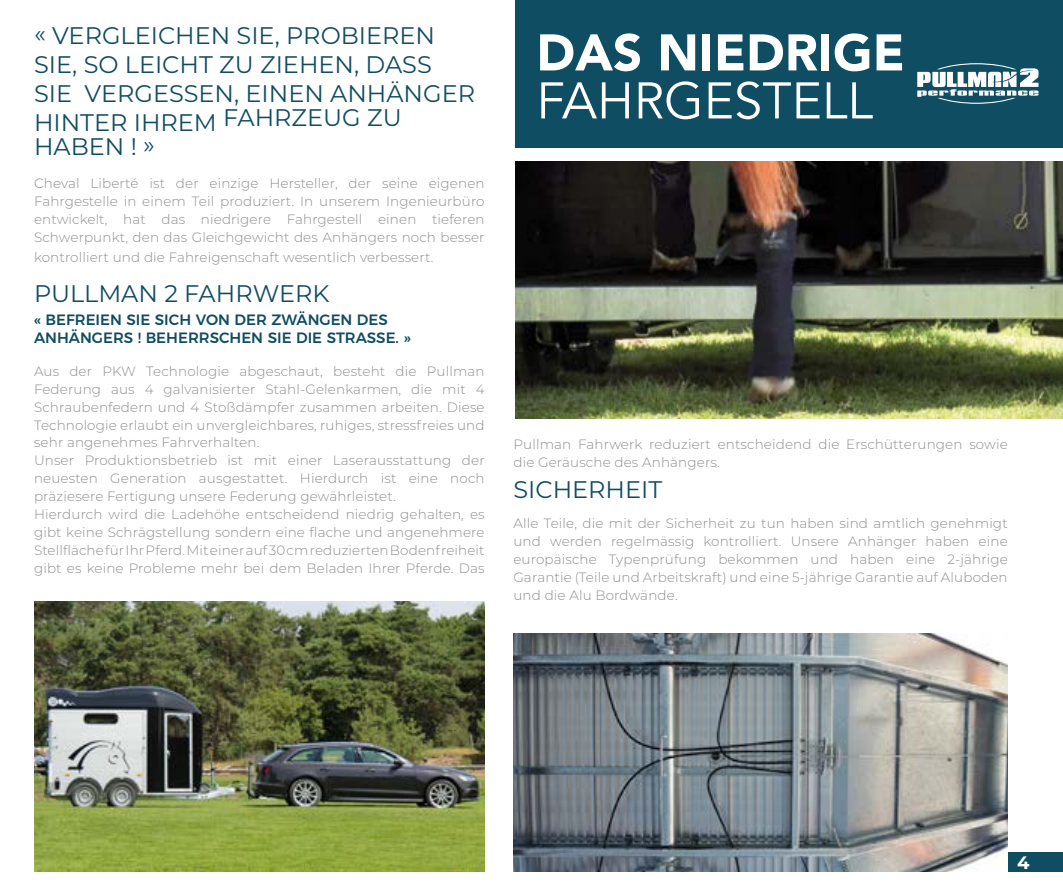
<style>
.page{position:relative;width:1063px;height:893px;background:#fff}
.page>*{position:absolute;margin:0;border:0;box-sizing:border-box;transform-origin:0 0}
.t1{font:900 51px "Avenir LT Std";color:#fff}
.t2{font:51px "Avenir LT Std";color:#fff}
.t3{font:24px/28.8px "Montserrat";color:#114d62}
.t4{font:700 18px "Montserrat";color:#fff}
.t5{font:500 15px/18px "Montserrat";color:#114d62}
.t6{font:300 13.5px/18px "Montserrat";letter-spacing:.01em;color:#908e8e;text-align:justify}
</style>
<div class="page">
<img style="left:34px;top:601px;width:451px;height:271px">
<div style="left:1001px;top:852px;width:62px;height:20px;background:#114d62"></div>
<img style="left:513px;top:634px;width:495px;height:238px">
<img style="left:516px;top:162px;width:547px;height:257px">
<div style="left:516px;top:0;width:547px;height:148px;background:#0f4d62"></div>
<svg style="left:917px;top:63px;width:122px;height:41px"></svg>
<h2 class="t3" style="left:34px;top:21px;width:443px">« VERGLEICHEN SIE, PROBIEREN<br>SIE, SO LEICHT ZU ZIEHEN, DASS<br>SIE VERGESSEN, EINEN ANHÄNGER<br>HINTER IHREM FAHRZEUG ZU</h2>
<h2 class="t3" style="left:34px;top:131px;width:123px">HABEN ! »</h2>
<p class="t6" style="left:34px;top:174px;width:452px">Cheval Liberté ist der einzige Hersteller, der seine eigenen Fahrgestelle in einem Teil produziert. In unserem Ingenieurbüro entwickelt, hat das niedrigere Fahrgestell einen tieferen Schwerpunkt, den das Gleichgewicht des Anhängers noch besser</p>
<p class="t6" style="left:34px;top:248px;width:401px">kontrolliert und die Fahreigenschaft wesentlich verbessert.</p>
<h2 class="t3" style="left:34px;top:279px;width:297px">PULLMAN 2 FAHRWERK</h2>
<p class="t5" style="left:34px;top:309px;width:378px">« BEFREIEN SIE SICH VON DER ZWÄNGEN DES<br>ANHÄNGERS ! BEHERRSCHEN SIE DIE STRASSE. »</p>
<p class="t6" style="left:34px;top:361px;width:452px;text-align:left">Aus der PKW Technologie abgeschaut, besteht die Pullman Federung aus 4 galvanisierter Stahl-Gelenkarmen, die mit 4<br>Schraubenfedern und 4 Stoßdämpfer zusammen arbeiten. Diese Technologie erlaubt ein unvergleichbares, ruhiges, stressfreies und sehr angenehmes Fahrverhalten.<br>Unser Produktionsbetrieb ist mit einer Laserausstattung der neuesten Generation ausgestattet. Hierdurch ist eine noch präziesere Fertigung unsere Federung gewährleistet.<br>Hierdurch wird die Ladehöhe entscheidend niedrig gehalten, es gibt keine Schrägstellung sondern eine flache und angenehmere Stellfläche für Ihr Pferd. Mit einer auf 30 cm reduzierten Bodenfreiheit gibt es keine Probleme mehr bei dem Beladen Ihrer Pferde. Das</p>
<h1 class="t1" style="left:536px;top:22px;width:370px">DAS NIEDRIGE</h1>
<h1 class="t2" style="left:536px;top:72px;width:338px">FAHRGESTELL</h1>
<p class="t6" style="left:513px;top:435px;width:496px">Pullman Fahrwerk reduziert entscheidend die Erschütterungen sowie die Geräusche des Anhängers.</p>
<h2 class="t3" style="left:513px;top:474px;width:150px">SICHERHEIT</h2>
<p class="t6" style="left:513px;top:514px;width:496px">Alle Teile, die mit der Sicherheit zu tun haben sind amtlich genehmigt und werden regelmässig kontrolliert. Unsere Anhänger haben eine europäische Typenprüfung bekommen und haben eine 2-jährige Garantie (Teile und Arbeitskraft) und eine 5-jährige Garantie auf Aluboden und die Alu Bordwände.</p>
<h3 class="t4" style="left:1017px;top:850px;width:14px">4</h3>
</div>
